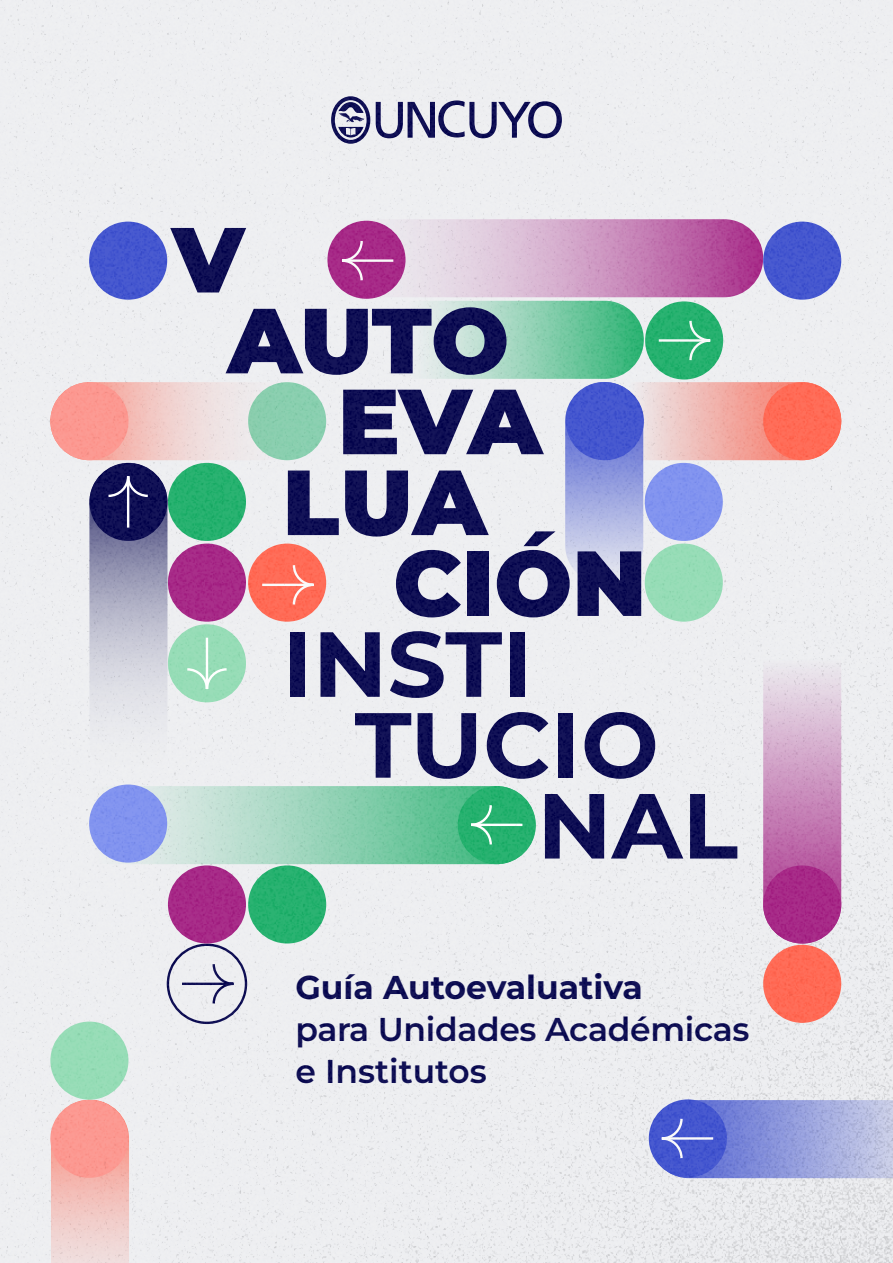
<style>
.page{position:relative;width:893px;height:1263px;background:#fff}
.page>*{position:absolute;margin:0;border:0;box-sizing:border-box;transform-origin:0 0}
.t1{font:900 92.25px "Montserrat";letter-spacing:-.005em;color:#02024b}
.t2{font:700 92.25px "Montserrat";color:#02024b}
.t3{font:600 33px/42px "Montserrat";letter-spacing:-.01em;color:#02024b}
.t4{font:700 33px "Montserrat";color:#02024b}
</style>
<div class="page">
<img style="left:0;top:0;width:893px;height:1263px">
<h1 class="t1" style="left:172px;top:190px;width:74px">V</h1>
<h1 class="t1" style="left:227px;top:271px;width:283px">AUTO</h1>
<h1 class="t1" style="left:338px;top:352px;width:206px">EVA</h1>
<h1 class="t1" style="left:283px;top:433px;width:206px">LUA</h1>
<h1 class="t1" style="left:393px;top:514px;width:255px">CIÓN</h1>
<h1 class="t2" style="left:283px;top:597px;width:251px">INSTI</h1>
<h1 class="t2" style="left:355px;top:678px;width:306px">TUCIO</h1>
<h1 class="t2" style="left:537px;top:759px;width:202px">NAL</h1>
<p class="t4" style="left:295px;top:963px;width:349px">Guía Autoevaluativa</p>
<p class="t3" style="left:295px;top:1006px;width:456px">para Unidades Académicas e Institutos</p>
</div>
